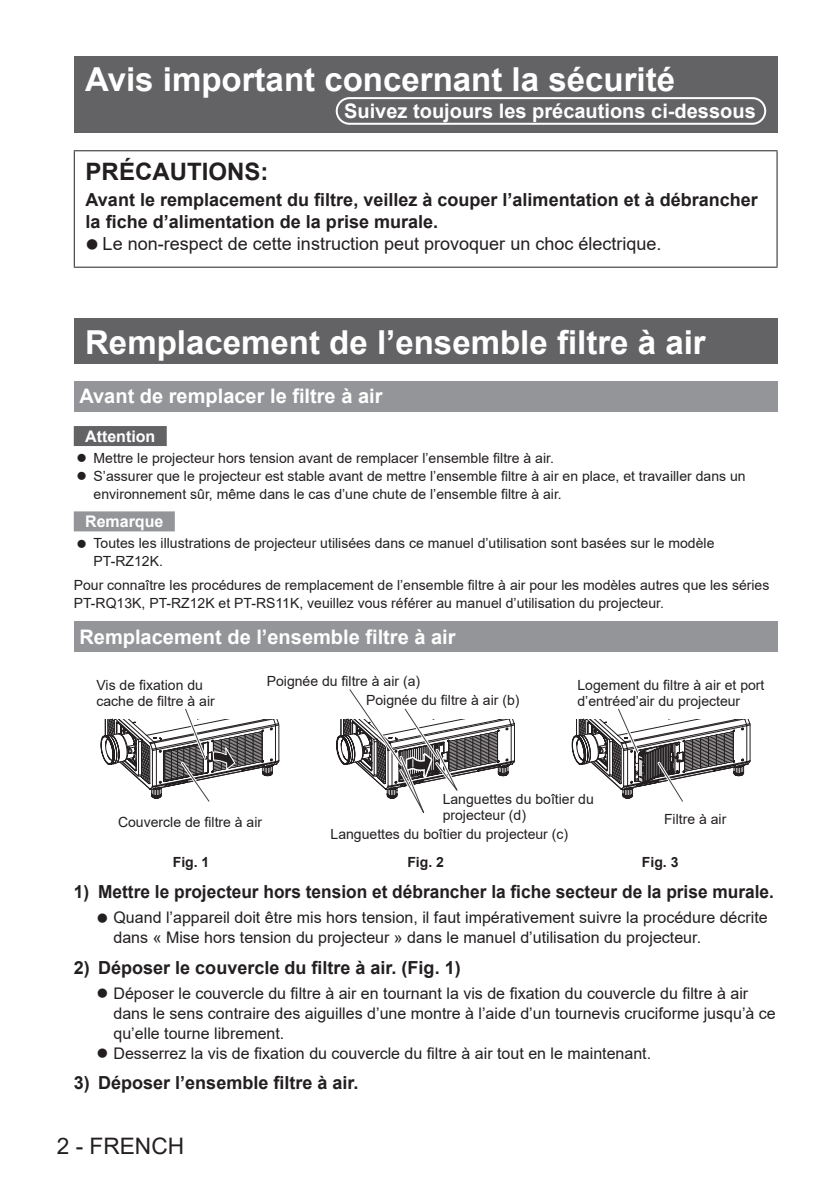
<style>
.page{position:relative;width:840px;height:1191px;background:#fff}
.page>*{position:absolute;margin:0;border:0;box-sizing:border-box;transform-origin:0 0}
.t1{font:700 33px "Arial";color:#fff}
.t2{font:700 24px "Arial";color:#231f20}
.t3{font:22.6px "Arial";color:#231f20}
.t4{font:700 20px "Arial";color:#fff}
.t5{font:700 18px/22px "Arial";color:#231f20}
.t6{font:700 18px "Arial";color:#231f20;scale:.96 1}
.t7{font:18px "Arial";color:#231f20}
.t8{font:16px/20px "Arial";color:#231f20}
.t9{font:700 16px "Arial";color:#fff}
.t10{font:14px/18px "Arial";color:#231f20}
.t11{font:700 14px "Arial";color:#231f20}
</style>
<div class="page">
<hr style="left:74px;top:150px;width:703px;height:1px;background:#231f20">
<hr style="left:74px;top:151px;width:1px;height:116px;background:#231f20">
<hr style="left:776px;top:151px;width:1px;height:116px;background:#231f20">
<hr style="left:74px;top:267px;width:703px;height:1px;background:#231f20">
<div style="left:74px;top:426px;width:93px;height:20px;background:#636366"></div>
<div style="left:74px;top:511px;width:101px;height:20px;background:#939598"></div>
<div style="left:74px;top:381px;width:703px;height:30px;background:#939598"></div>
<div style="left:74px;top:621px;width:703px;height:30px;background:#939598"></div>
<svg style="left:100px;top:708px;width:179px;height:94px"></svg>
<svg style="left:571px;top:708px;width:179px;height:94px"></svg>
<svg style="left:336px;top:689px;width:179px;height:125px"></svg>
<div style="left:74px;top:319px;width:703px;height:45px;background:#636366"></div>
<div style="left:74px;top:57px;width:703px;height:76px;background:#636366"></div>
<div style="left:335px;top:97px;width:430px;height:28px;border:2px solid #fff;border-radius:13px"></div>
<h1 class="t1" style="left:85px;top:56px;width:591px">Avis important concernant la sécurité</h1>
<h3 class="t4" style="left:344px;top:97px;width:413px">Suivez toujours les précautions ci-dessous</h3>
<h2 class="t2" style="left:86px;top:154px;width:184px">PRÉCAUTIONS:</h2>
<p class="t5" style="left:86px;top:189px;width:673px">Avant le remplacement du filtre, veillez à couper l’alimentation et à débrancher la fiche d’alimentation de la prise murale.</p>
<p class="t7" style="left:103px;top:232px;width:560px">Le non-respect de cette instruction peut provoquer un choc électrique.</p>
<h1 class="t1" style="left:85px;top:319px;width:621px">Remplacement de l’ensemble filtre à air</h1>
<h3 class="t4" style="left:79px;top:382px;width:304px">Avant de remplacer le filtre à air</h3>
<p class="t9" style="left:85px;top:425px;width:72px">Attention</p>
<p class="t10" style="left:94px;top:449px;width:653px">Mettre le projecteur hors tension avant de remplacer l’ensemble filtre à air.<br>S’assurer que le projecteur est stable avant de mettre l’ensemble filtre à air en place, et travailler dans un environnement sûr, même dans le cas d’une chute de l’ensemble filtre à air.</p>
<p class="t9" style="left:85px;top:510px;width:80px">Remarque</p>
<p class="t10" style="left:94px;top:534px;width:622px">Toutes les illustrations de projecteur utilisées dans ce manuel d’utilisation sont basées sur le modèle<br>PT-RZ12K.</p>
<p class="t10" style="left:74px;top:576px;width:696px">Pour connaître les procédures de remplacement de l’ensemble filtre à air pour les modèles autres que les séries<br>PT-RQ13K, PT-RZ12K et PT-RS11K, veuillez vous référer au manuel d’utilisation du projecteur.</p>
<h3 class="t4" style="left:79px;top:622px;width:377px">Remplacement de l’ensemble filtre à air</h3>
<p class="t10" style="left:96px;top:676px;width:120px;line-height:16px">Vis de fixation du cache de filtre à air</p>
<p class="t10" style="left:366px;top:671px;width:155px;line-height:19.6px;text-indent:-99px">Poignée du filtre à air (a)<br>Poignée du filtre à air (b)</p>
<p class="t10" style="left:577px;top:677px;width:188px;line-height:16px">Logement du filtre à air et port d’entréed’air du projecteur</p>
<p class="t10" style="left:442px;top:790px;width:152px;line-height:16px">Languettes du boîtier du projecteur (d)</p>
<p class="t10" style="left:118px;top:813px;width:145px">Couvercle de filtre à air</p>
<p class="t10" style="left:663px;top:810px;width:64px">Filtre à air</p>
<p class="t10" style="left:330px;top:824px;width:239px">Languettes du boîtier du projecteur (c)</p>
<p class="t11" style="left:173px;top:851px;width:38px">Fig. 1</p>
<p class="t11" style="left:407px;top:851px;width:38px">Fig. 2</p>
<p class="t11" style="left:641px;top:851px;width:38px">Fig. 3</p>
<p class="t6" style="left:74px;top:879px;width:730px">1) Mettre le projecteur hors tension et débrancher la fiche secteur de la prise murale.</p>
<p class="t8" style="left:113px;top:907px;width:655px">Quand l’appareil doit être mis hors tension, il faut impérativement suivre la procédure décrite dans « Mise hors tension du projecteur » dans le manuel d’utilisation du projecteur.</p>
<p class="t5" style="left:74px;top:956px;width:388px">2) Déposer le couvercle du filtre à air. (Fig. 1)</p>
<p class="t8" style="left:113px;top:983px;width:663px">Déposer le couvercle du filtre à air en tournant la vis de fixation du couvercle du filtre à air dans le sens contraire des aiguilles d’une montre à l’aide d’un tournevis cruciforme jusqu’à ce qu’elle tourne librement.<br>Desserrez la vis de fixation du couvercle du filtre à air tout en le maintenant.</p>
<p class="t5" style="left:74px;top:1071px;width:286px">3) Déposer l’ensemble filtre à air.</p>
<h3 class="t3" style="left:57px;top:1130px;width:129px">2 - FRENCH</h3>
</div>
